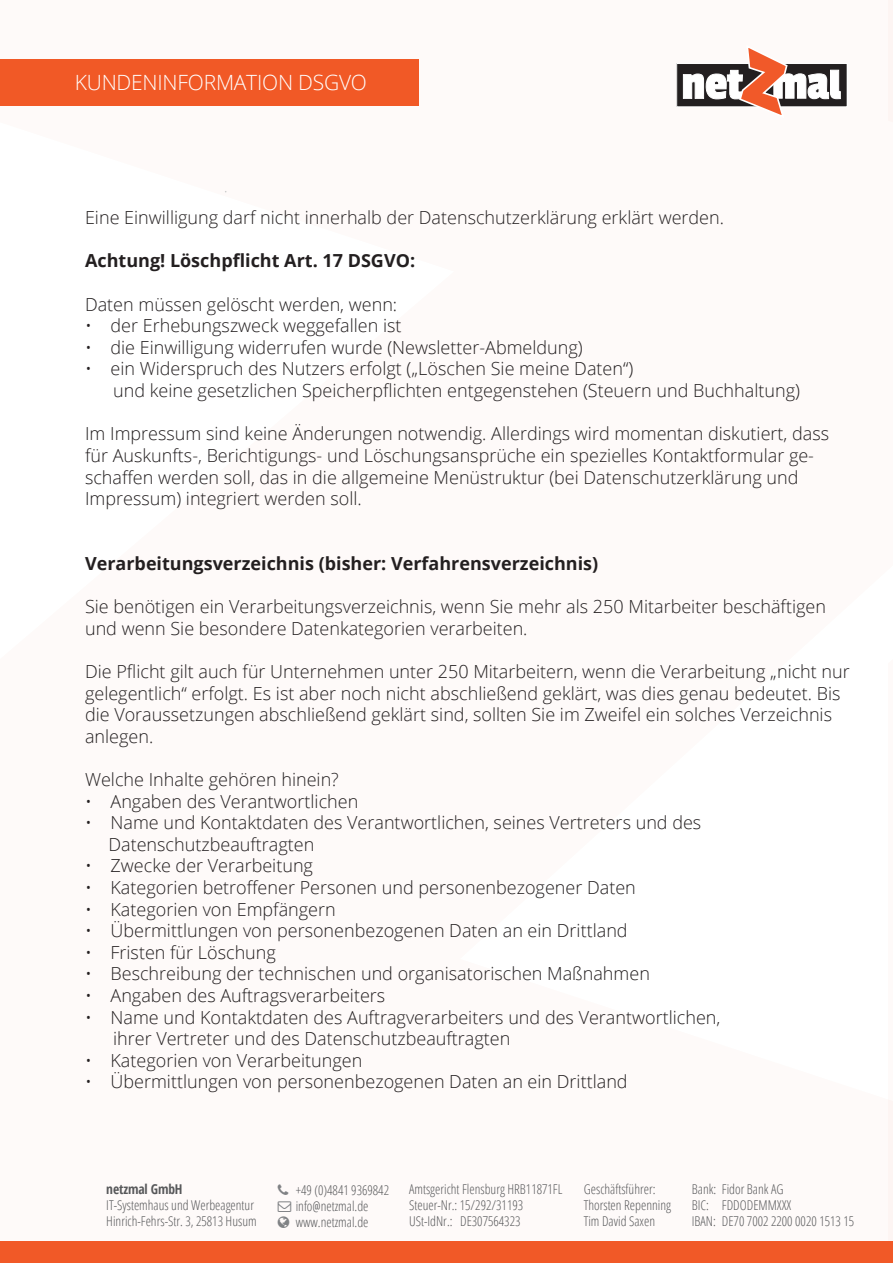
<style>
.page{position:relative;width:893px;height:1263px;background:#fff}
.page>*{position:absolute;margin:0;border:0;box-sizing:border-box;transform-origin:0 0}
.t1{font:300 21px "Open Sans";letter-spacing:-.01em;color:#fff}
.t2{font:300 18px/21.6px "Open Sans";color:#231f20}
.t3{font:700 18px "Open Sans";color:#231f20}
.t4{font:300 condensed 13.5px/16.2px "Open Sans";color:#57585a}
.t5{font:700 condensed 13.5px "Open Sans";letter-spacing:-.01em;color:#57585a}
</style>
<div class="page">
<div style="left:0;top:1242px;width:893px;height:21px;background:#f15927"></div>
<svg style="left:889px;top:0;width:4px;height:1242px"></svg>
<div style="left:0;top:60px;width:418px;height:46px;background:#f15926"></div>
<div style="left:677px;top:64px;width:170px;height:43px;background:#231f20"></div>
<div style="left:676px;top:63px;width:172px;height:44px;border:1px solid #fff"></div>
<svg style="left:683px;top:48px;width:158px;height:67px"></svg>
<p class="t1" style="left:75px;top:68px;width:294px">KUNDENINFORMATION DSGVO</p>
<p class="t2" style="left:85px;top:206px;width:640px">Eine Einwilligung darf nicht innerhalb der Datenschutzerklärung erklärt werden.</p>
<p class="t3" style="left:85px;top:248px;width:332px">Achtung! Löschpflicht Art. 17 DSGVO:</p>
<p class="t2" style="left:85px;top:293px;width:314px">Daten müssen gelöscht werden, wenn:</p>
<p class="t2" style="left:85px;top:314px;width:318px">• der Erhebungszweck weggefallen ist</p>
<p class="t2" style="left:85px;top:336px;width:499px">• die Einwilligung widerrufen wurde (Newsletter-Abmeldung)</p>
<p class="t2" style="left:113px;top:358px;width:688px;text-indent:-28px">• ein Widerspruch des Nutzers erfolgt („Löschen Sie meine Daten“)<br>und keine gesetzlichen Speicherpflichten entgegenstehen (Steuern und Buchhaltung)</p>
<p class="t2" style="left:85px;top:422px;width:746px">Im Impressum sind keine Änderungen notwendig. Allerdings wird momentan diskutiert, dass für Auskunfts-, Berichtigungs- und Löschungsansprüche ein spezielles Kontaktformular ge&shy;schaffen werden soll, das in die allgemeine Menüstruktur (bei Datenschutzerklärung und Impressum) integriert werden soll.</p>
<p class="t3" style="left:85px;top:551px;width:515px">Verarbeitungsverzeichnis (bisher: Verfahrensverzeichnis)</p>
<p class="t2" style="left:85px;top:595px;width:742px">Sie benötigen ein Verarbeitungsverzeichnis, wenn Sie mehr als 250 Mitarbeiter beschäftigen und wenn Sie besondere Datenkategorien verarbeiten.</p>
<p class="t2" style="left:85px;top:660px;width:766px">Die Pflicht gilt auch für Unternehmen unter 250 Mitarbeitern, wenn die Verarbeitung „nicht nur gelegentlich“ erfolgt. Es ist aber noch nicht abschließend geklärt, was dies genau bedeutet. Bis die Voraussetzungen abschließend geklärt sind, sollten Sie im Zweifel ein solches Verzeichnis anlegen.</p>
<p class="t2" style="left:85px;top:768px;width:255px">Welche Inhalte gehören hinein?</p>
<p class="t2" style="left:85px;top:790px;width:275px">• Angaben des Verantwortlichen</p>
<p class="t2" style="left:108px;top:811px;width:594px;text-indent:-23px">• Name und Kontaktdaten des Verantwortlichen, seines Vertreters und des<br>Datenschutzbeauftragten</p>
<p class="t2" style="left:85px;top:854px;width:230px">• Zwecke der Verarbeitung</p>
<p class="t2" style="left:85px;top:876px;width:552px">• Kategorien betroffener Personen und personenbezogener Daten</p>
<p class="t2" style="left:85px;top:898px;width:252px">• Kategorien von Empfängern</p>
<p class="t2" style="left:85px;top:919px;width:544px">• Übermittlungen von personenbezogenen Daten an ein Drittland</p>
<p class="t2" style="left:85px;top:941px;width:192px">• Fristen für Löschung</p>
<p class="t2" style="left:85px;top:962px;width:566px">• Beschreibung der technischen und organisatorischen Maßnahmen</p>
<p class="t2" style="left:85px;top:984px;width:302px">• Angaben des Auftragsverarbeiters</p>
<p class="t2" style="left:113px;top:1006px;width:609px;text-indent:-28px">• Name und Kontaktdaten des Auftragverarbeiters und des Verantwortlichen, ihrer Vertreter und des Datenschutzbeauftragten</p>
<p class="t2" style="left:85px;top:1049px;width:279px">• Kategorien von Verarbeitungen</p>
<p class="t2" style="left:85px;top:1070px;width:544px">• Übermittlungen von personenbezogenen Daten an ein Drittland</p>
<p class="t5" style="left:106px;top:1179px;width:78px">netzmal GmbH</p>
<p class="t4" style="left:106px;top:1196px;width:152px">IT-Systemhaus und Werbeagentur<br>Hinrich-Fehrs-Str. 3, 25813 Husum</p>
<p class="t4" style="left:296px;top:1181px;width:95px">+49 (0)4841 9369842 info@netzmal.de www.netzmal.de</p>
<p class="t4" style="left:584px;top:1180px;width:89px">Geschäftsführer:<br>Thorsten Repenning<br>Tim David Saxen</p>
<p class="t4" style="left:409px;top:1180px;width:155px">Amtsgericht Flensburg HRB11871FL<br>Steuer-Nr.: 15/292/31193<br>USt-IdNr.: DE307564323</p>
<p class="t4" style="left:692px;top:1180px;width:164px">Bank: Fidor Bank AG<br>BIC: FDDODEMMXXX<br>IBAN: DE70 7002 2200 0020 1513 15</p>
</div>
